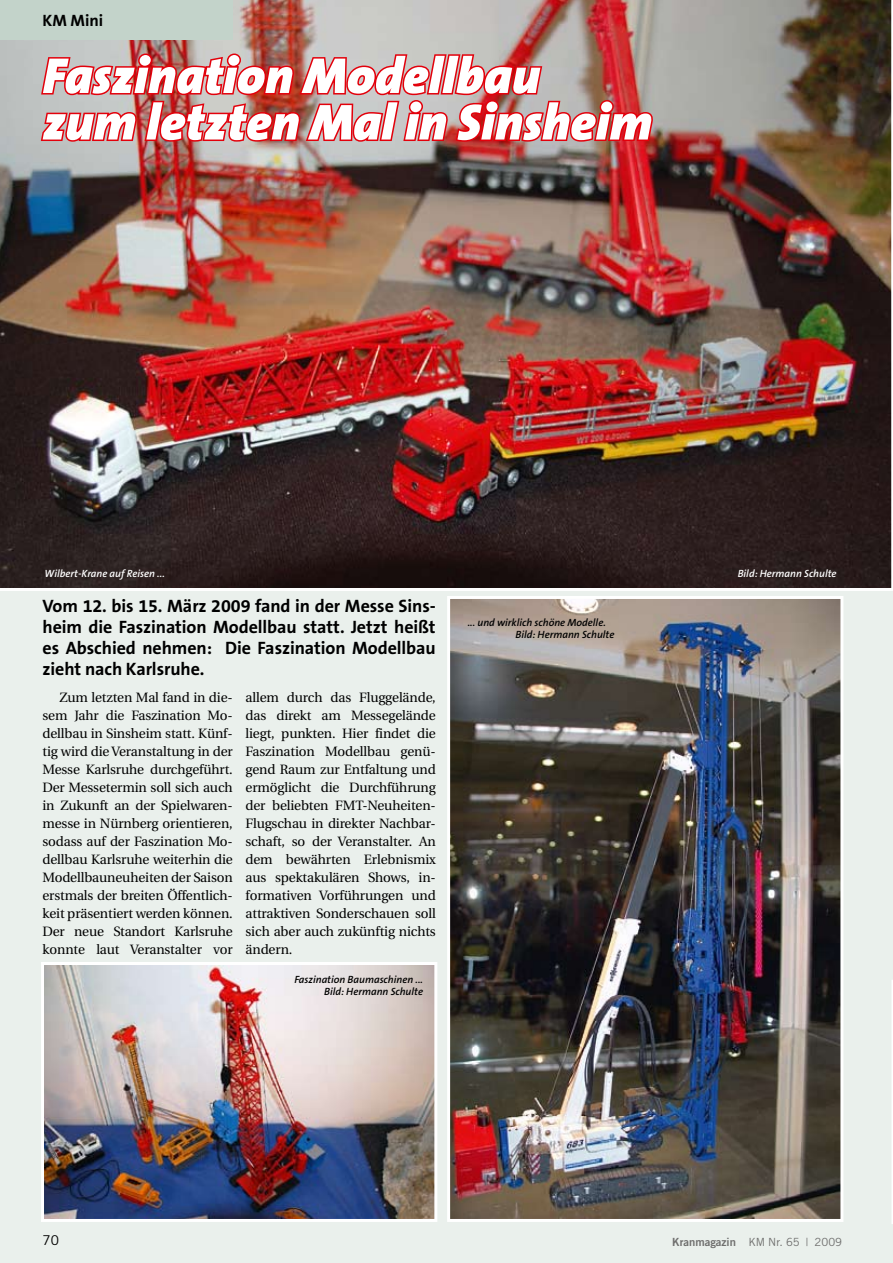
<style>
.page{position:relative;width:893px;height:1263px;background:#eaf0ec}
.page>*{position:absolute;margin:0;border:0;box-sizing:border-box;transform-origin:0 0}
.t1{font:italic 900 51px/46.5px "The Sans B9";color:#fff}
.t2{font:700 18px/21px "The Sans B7";letter-spacing:-.005em;color:#000;text-align:justify}
.t3{font:700 16.5px "The Sans B7";color:#000}
.t4{font:13.5px/18px "Utopia";letter-spacing:-.01em;color:#000;text-align:justify}
.t5{font:13.5px "Trade Gothic";color:#000}
.t6{font:11.25px "Trade Gothic";color:#6f6f6e}
.t7{font:italic 600 10.5px/12.3px "The Sans B6";color:#000;text-align:right}
.t8{font:italic 600 10.5px "The Sans B6";color:#fff}
.s1{font-family:"Trade Gothic Bold Two"}
</style>
<div class="page">
<img style="left:0;top:0;width:891px;height:591px">
<svg style="left:891px;top:0;width:2px;height:591px"></svg>
<div style="left:0;top:0;width:233px;height:39px;background:#c3d3ca"></div>
<img style="left:39px;top:52px;width:616px;height:91px">
<img style="left:451px;top:600px;width:388px;height:618px">
<div style="left:447px;top:596px;width:396px;height:626px;border:3px solid #fff"></div>
<img style="left:45px;top:966px;width:388px;height:252px">
<div style="left:41px;top:962px;width:396px;height:260px;border:3px solid #fff"></div>
<svg style="left:892px;top:980px;width:1px;height:244px"></svg>
<p class="t3" style="left:43px;top:11px;width:62px">KM Mini</p>
<h1 class="t1" style="left:43px;top:54px;width:611px">Faszination Modellbau<br>zum letzten Mal in Sinsheim</h1>
<p class="t8" style="left:45px;top:568px;width:122px">Wilbert-Krane auf Reisen ...</p>
<p class="t8" style="left:738px;top:568px;width:100px">Bild: Hermann Schulte</p>
<h2 class="t2" style="left:43px;top:596px;width:395px">Vom 12. bis 15. März 2009 fand in der Messe Sins&shy;heim die Faszination Modellbau statt. Jetzt heißt es Abschied nehmen: Die Faszination Modellbau zieht nach Karlsruhe.</h2>
<p class="t4" style="left:43px;top:689px;width:192px;text-indent:17px">Zum letzten Mal fand in die&shy;sem Jahr die Faszination Mo&shy;dellbau in Sinsheim statt. Künf&shy;tig wird die Veranstaltung in der Messe Karlsruhe durchgeführt.<br>Der Messetermin soll sich auch in Zukunft an der Spielwaren&shy;messe in Nürnberg orientieren, sodass auf der Faszination Mo&shy;dellbau Karlsruhe weiterhin die Modellbauneuheiten der Saison erstmals der breiten Öffentlich&shy;keit präsentiert werden können.<br>Der neue Standort Karlsruhe konnte laut Veranstalter vor</p>
<p class="t4" style="left:246px;top:689px;width:192px">allem durch das Fluggelände, das direkt am Messegelände liegt, punkten. Hier findet die Faszination Modellbau genü&shy;gend Raum zur Entfaltung und ermöglicht die Durchführung der beliebten FMT-Neuheiten-Flugschau in direkter Nachbar&shy;schaft, so der Veranstalter. An dem bewährten Erlebnismix aus spektakulären Shows, in&shy;formativen Vorführungen und attraktiven Sonderschauen soll sich aber auch zukünftig nichts ändern.</p>
<p class="t7" style="left:294px;top:974px;width:130px">Faszination Baumaschinen ...<br>Bild: Hermann Schulte</p>
<p class="t7" style="left:515px;top:616px;width:100px;text-align:left;text-indent:-48px">... und wirklich schöne Modelle.<br>Bild: Hermann Schulte</p>
<p class="t5" style="left:43px;top:1232px;width:18px">70</p>
<p class="t6" style="left:672px;top:1235px;width:171px"><span class="s1">Kranmagazin</span> KM Nr. 65 | 2009</p>
</div>
